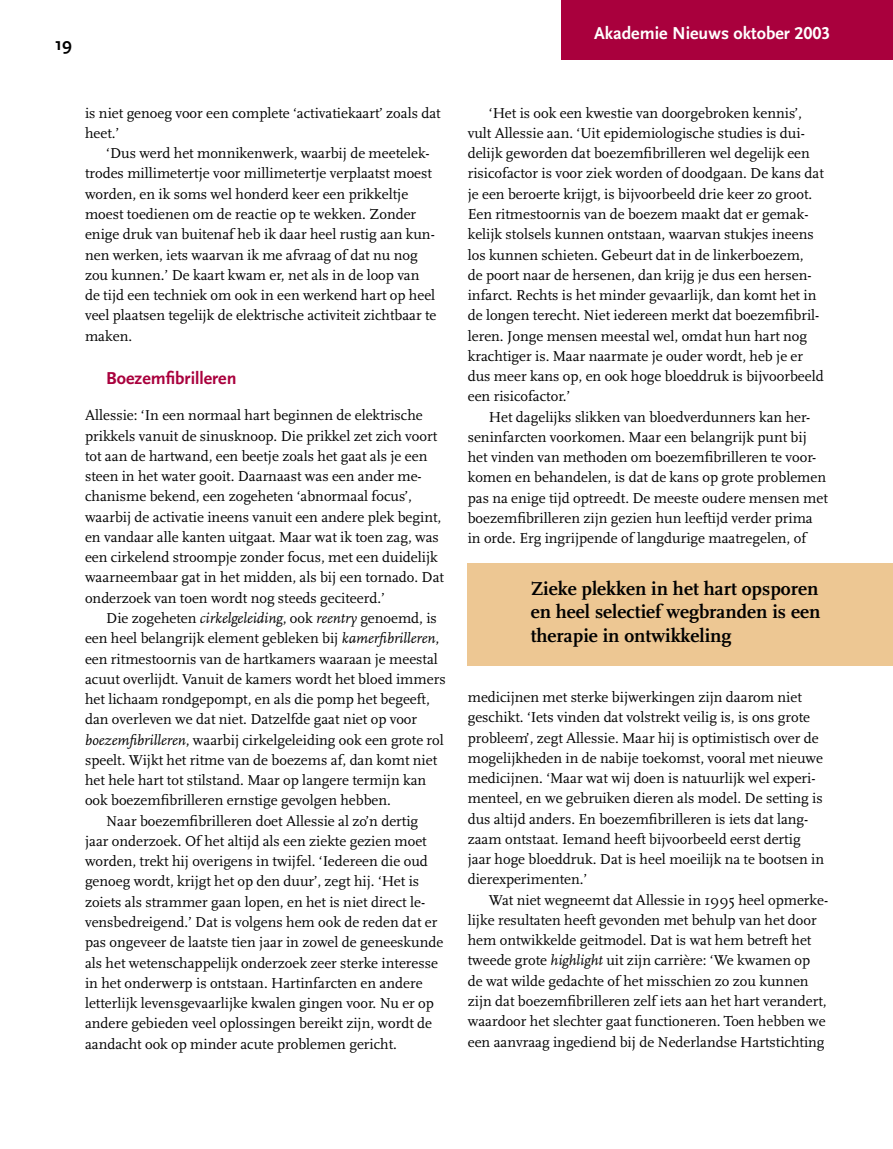
<style>
.page{position:relative;width:893px;height:1149px;background:#fff}
.page>*{position:absolute;margin:0;border:0;box-sizing:border-box;transform-origin:0 0}
.akademienieuws{font:700 19.5px/23.4px "Scala";color:#000}
.t1{font:700 18px "Scala Sans LF";color:#fff}
._2-koloms_tussenkop{font:700 18px "Scala Sans LF";color:#a9003d}
.t2{font:700 18px "Scala Sans";color:#000}
._2-koloms_bodytekst{font:15px/20.2px "Scala";color:#000}
._2-koloms_bodytekst_zonder_inspr{font:15px/20.2px "Scala";color:#000}
.s1{font-style:italic}
</style>
<div class="page">
<div style="left:561px;top:0;width:332px;height:60px;background:#a9003d"></div>
<div style="left:467px;top:563px;width:426px;height:102px;background:#edc793"></div>
<p class="t2" style="left:55px;top:35px;width:18px">19</p>
<p class="_2-koloms_bodytekst" style="left:85px;top:103px;width:357px">is niet genoeg voor een complete ‘activatiekaart’ zoals dat heet.’</p>
<p class="_2-koloms_bodytekst" style="left:85px;top:143px;width:353px;text-indent:21px">‘Dus werd het monnikenwerk, waarbij de meetelek&shy;trodes millimetertje voor millimetertje verplaatst moest worden, en ik soms wel honderd keer een prikkeltje moest toedienen om de reactie op te wekken. Zonder enige druk van buitenaf heb ik daar heel rustig aan kun&shy;nen werken, iets waarvan ik me afvraag of dat nu nog zou kunnen.’ De kaart kwam er, net als in de loop van de tijd een techniek om ook in een werkend hart op heel veel plaatsen tegelijk de elektrische activiteit zichtbaar te maken.</p>
<p class="_2-koloms_tussenkop" style="left:106px;top:368px;width:132px">Boezemfibrilleren</p>
<p class="_2-koloms_bodytekst_zonder_inspr" style="left:85px;top:405px;width:360px">Allessie: ‘In een normaal hart beginnen de elektrische prikkels vanuit de sinusknoop. Die prikkel zet zich voort tot aan de hartwand, een beetje zoals het gaat als je een steen in het water gooit. Daarnaast was een ander me&shy;chanisme bekend, een zogeheten ‘abnormaal focus’, waarbij de activatie ineens vanuit een andere plek begint, en vandaar alle kanten uitgaat. Maar wat ik toen zag, was een cirkelend stroompje zonder focus, met een duidelijk waarneembaar gat in het midden, als bij een tornado. Dat onderzoek van toen wordt nog steeds geciteerd.’</p>
<p class="_2-koloms_bodytekst" style="left:85px;top:608px;width:362px;text-indent:21px">Die zogeheten <span class="s1">cirkelgeleiding</span>, ook <span class="s1">reentry</span> genoemd, is een heel belangrijk element gebleken bij <span class="s1">kamerfibrilleren</span>, een ritmestoornis van de hartkamers waaraan je meestal acuut overlijdt. Vanuit de kamers wordt het bloed immers het lichaam rondgepompt, en als die pomp het begeeft, dan overleven we dat niet. Datzelfde gaat niet op voor <span class="s1">boezemfibrilleren</span>, waarbij cirkelgeleiding ook een grote rol speelt. Wijkt het ritme van de boezems af, dan komt niet het hele hart tot stilstand. Maar op langere termijn kan ook boezemfibrilleren ernstige gevolgen hebben.</p>
<p class="_2-koloms_bodytekst" style="left:85px;top:810px;width:360px;text-indent:21px">Naar boezemfibrilleren doet Allessie al zo’n dertig jaar onderzoek. Of het altijd als een ziekte gezien moet worden, trekt hij overigens in twijfel. ‘Iedereen die oud genoeg wordt, krijgt het op den duur’, zegt hij. ‘Het is zoiets als strammer gaan lopen, en het is niet direct le&shy;vensbedreigend.’ Dat is volgens hem ook de reden dat er pas ongeveer de laatste tien jaar in zowel de geneeskunde als het wetenschappelijk onderzoek zeer sterke interesse in het onderwerp is ontstaan. Hartinfarcten en andere letterlijk levensgevaarlijke kwalen gingen voor. Nu er op andere gebieden veel oplossingen bereikt zijn, wordt de aandacht ook op minder acute problemen gericht.</p>
<p class="t1" style="left:594px;top:23px;width:238px">Akademie Nieuws oktober 2003</p>
<p class="_2-koloms_bodytekst" style="left:468px;top:103px;width:358px;text-indent:21px">‘Het is ook een kwestie van doorgebroken kennis’, vult Allessie aan. ‘Uit epidemiologische studies is dui&shy;delijk geworden dat boezemfibrilleren wel degelijk een risicofactor is voor ziek worden of doodgaan. De kans dat je een beroerte krijgt, is bijvoorbeeld drie keer zo groot.<br>Een ritmestoornis van de boezem maakt dat er gemak&shy;kelijk stolsels kunnen ontstaan, waarvan stukjes ineens los kunnen schieten. Gebeurt dat in de linkerboezem,<br>de poort naar de hersenen, dan krijg je dus een hersen&shy;infarct. Rechts is het minder gevaarlijk, dan komt het in de longen terecht. Niet iedereen merkt dat boezemfibril&shy;leren. Jonge mensen meestal wel, omdat hun hart nog krachtiger is. Maar naarmate je ouder wordt, heb je er dus meer kans op, en ook hoge bloeddruk is bijvoorbeeld een risicofactor.’</p>
<p class="_2-koloms_bodytekst" style="left:468px;top:407px;width:362px;text-indent:21px">Het dagelijks slikken van bloedverdunners kan her&shy;seninfarcten voorkomen. Maar een belangrijk punt bij het vinden van methoden om boezemfibrilleren te voor&shy;komen en behandelen, is dat de kans op grote problemen pas na enige tijd optreedt. De meeste oudere mensen met boezemfibrilleren zijn gezien hun leeftijd verder prima in orde. Erg ingrijpende of langdurige maatregelen, of</p>
<p class="akademienieuws" style="left:531px;top:576px;width:291px">Zieke plekken in het hart opsporen en heel selectief wegbranden is een</p>
<p class="akademienieuws" style="left:531px;top:623px;width:202px">therapie in ontwikkeling</p>
<p class="_2-koloms_bodytekst" style="left:468px;top:687px;width:358px">medicijnen met sterke bijwerkingen zijn daarom niet geschikt. ‘Iets vinden dat volstrekt veilig is, is ons grote probleem’, zegt Allessie. Maar hij is optimistisch over de mogelijkheden in de nabije toekomst, vooral met nieuwe medicijnen. ‘Maar wat wij doen is natuurlijk wel experi&shy;menteel, en we gebruiken dieren als model. De setting is dus altijd anders. En boezemfibrilleren is iets dat lang&shy;zaam ontstaat. Iemand heeft bijvoorbeeld eerst dertig jaar hoge bloeddruk. Dat is heel moeilijk na te bootsen in dierexperimenten.’</p>
<p class="_2-koloms_bodytekst" style="left:468px;top:889px;width:362px;text-indent:21px">Wat niet wegneemt dat Allessie in 1995 heel opmerke&shy;lijke resultaten heeft gevonden met behulp van het door hem ontwikkelde geitmodel. Dat is wat hem betreft het tweede grote <span class="s1">highlight</span> uit zijn carrière: ‘We kwamen op de wat wilde gedachte of het misschien zo zou kunnen zijn dat boezemfibrilleren zelf iets aan het hart verandert, waardoor het slechter gaat functioneren. Toen hebben we een aanvraag ingediend bij de Nederlandse Hartstichting</p>
</div>
